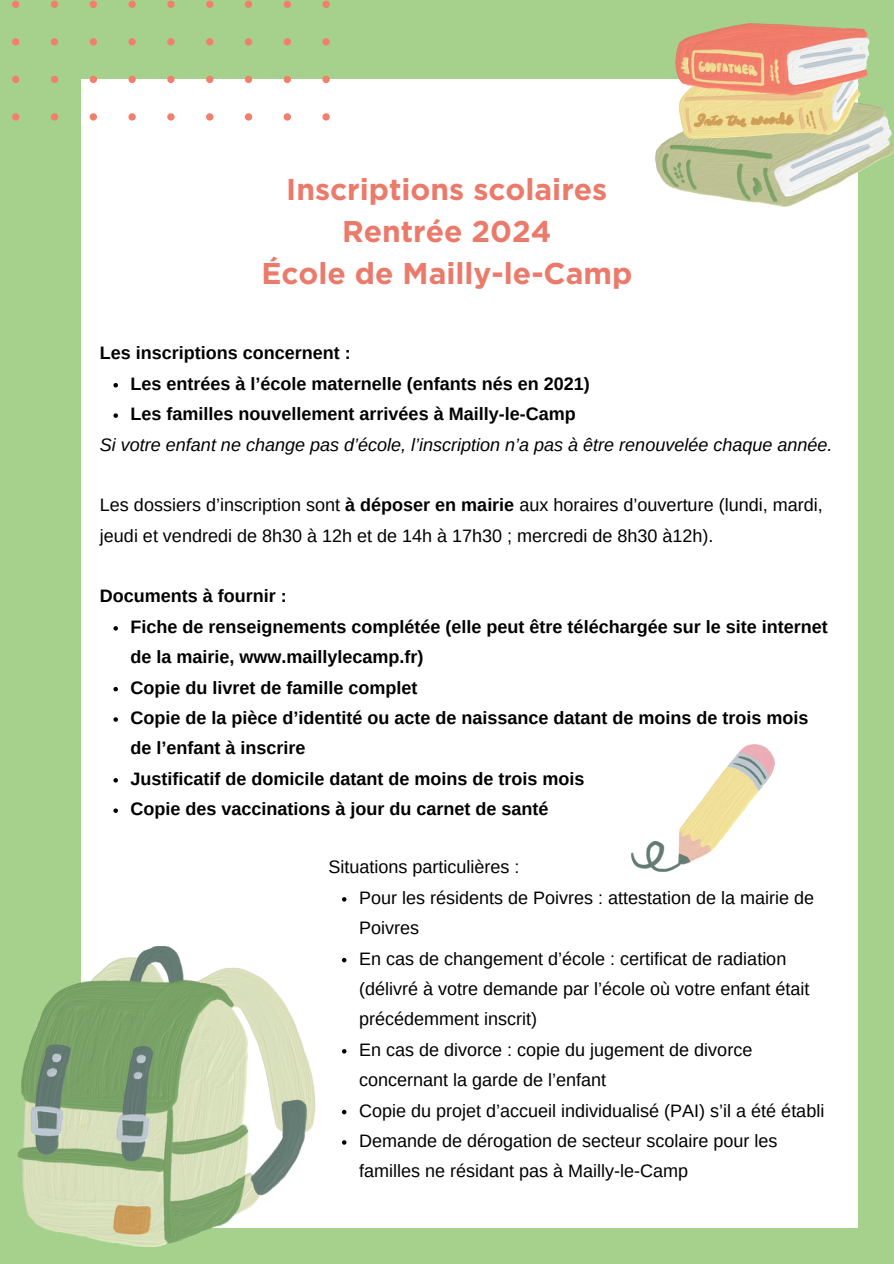
<style>
.page{position:relative;width:894px;height:1264px;background:#fff}
.page>*{position:absolute;margin:0;border:0;box-sizing:border-box;transform-origin:0 0}
.t1{font:700 30px/41.7px "Gotham";color:#eb7a6a;text-align:center}
.t2{font:18px/30.3px "Arimo";color:#000}
.t3{font:700 18px/30.3px "Arimo";color:#000}
.t4{font:italic 18px "Arimo";color:#000}
.s1{font-weight:700}
</style>
<div class="page">
<div style="left:0;top:0;width:893px;height:1263px;background:#a6d18d"></div>
<div style="left:81px;top:79px;width:777px;height:1148px;background:#fff"></div>
<img style="left:18px;top:946px;width:297px;height:300px">
<img style="left:655px;top:23px;width:238px;height:183px">
<svg style="left:12px;top:0;width:317px;height:121px"></svg>
<svg style="left:113px;top:383px;width:5px;height:4px"></svg>
<svg style="left:113px;top:413px;width:5px;height:5px"></svg>
<svg style="left:113px;top:626px;width:5px;height:4px"></svg>
<svg style="left:113px;top:687px;width:5px;height:4px"></svg>
<svg style="left:113px;top:717px;width:5px;height:4px"></svg>
<svg style="left:113px;top:778px;width:5px;height:4px"></svg>
<svg style="left:113px;top:808px;width:5px;height:5px"></svg>
<img style="left:631px;top:745px;width:143px;height:126px">
<svg style="left:342px;top:897px;width:4px;height:4px"></svg>
<svg style="left:342px;top:957px;width:4px;height:5px"></svg>
<svg style="left:342px;top:1049px;width:4px;height:4px"></svg>
<svg style="left:342px;top:1109px;width:4px;height:5px"></svg>
<svg style="left:342px;top:1140px;width:4px;height:4px"></svg>
<p class="t1" style="left:261px;top:169px;width:372px">Inscriptions scolaires<br>Rentrée 2024<br>École de Mailly-le-Camp</p>
<h1 class="t3" style="left:100px;top:338px;width:252px">Les inscriptions concernent :</h1>
<h2 class="t3" style="left:130px;top:368px;width:460px">Les entrées à l’école maternelle (enfants nés en 2021)</h2>
<p class="t3" style="left:130px;top:399px;width:446px">Les familles nouvellement arrivées à Mailly-le-Camp</p>
<p class="t4" style="left:100px;top:434px;width:734px">Si votre enfant ne change pas d’école, l’inscription n’a pas à être renouvelée chaque année.</p>
<p class="t2" style="left:100px;top:490px;width:724px">Les dossiers d’inscription sont <span class="s1">à déposer en mairie</span> aux horaires d’ouverture (lundi, mardi, jeudi et vendredi de 8h30 à 12h et de 14h à 17h30 ; mercredi de 8h30 à12h).</p>
<p class="t3" style="left:100px;top:581px;width:188px">Documents à fournir :</p>
<h2 class="t3" style="left:130px;top:611px;width:698px">Fiche de renseignements complétée (elle peut être téléchargée sur le site internet de la mairie, www.maillylecamp.fr)</h2>
<p class="t3" style="left:130px;top:672px;width:288px">Copie du livret de famille complet</p>
<p class="t3" style="left:130px;top:702px;width:679px">Copie de la pièce d’identité ou acte de naissance datant de moins de trois mois de l’enfant à inscrire</p>
<p class="t3" style="left:130px;top:763px;width:455px">Justificatif de domicile datant de moins de trois mois</p>
<p class="t3" style="left:130px;top:793px;width:419px">Copie des vaccinations à jour du carnet de santé</p>
<p class="t2" style="left:328px;top:852px;width:192px">Situations particulières :</p>
<p class="t2" style="left:359px;top:882px;width:456px">Pour les résidents de Poivres : attestation de la mairie de<br>Poivres</p>
<p class="t2" style="left:359px;top:943px;width:451px">En cas de changement d’école : certificat de radiation (délivré à votre demande par l’école où votre enfant était précédemment inscrit)</p>
<p class="t2" style="left:359px;top:1034px;width:394px">En cas de divorce : copie du jugement de divorce concernant la garde de l’enfant</p>
<p class="t2" style="left:359px;top:1095px;width:466px">Copie du projet d’accueil individualisé (PAI) s’il a été établi</p>
<p class="t2" style="left:359px;top:1125px;width:420px">Demande de dérogation de secteur scolaire pour les familles ne résidant pas à Mailly-le-Camp</p>
</div>
